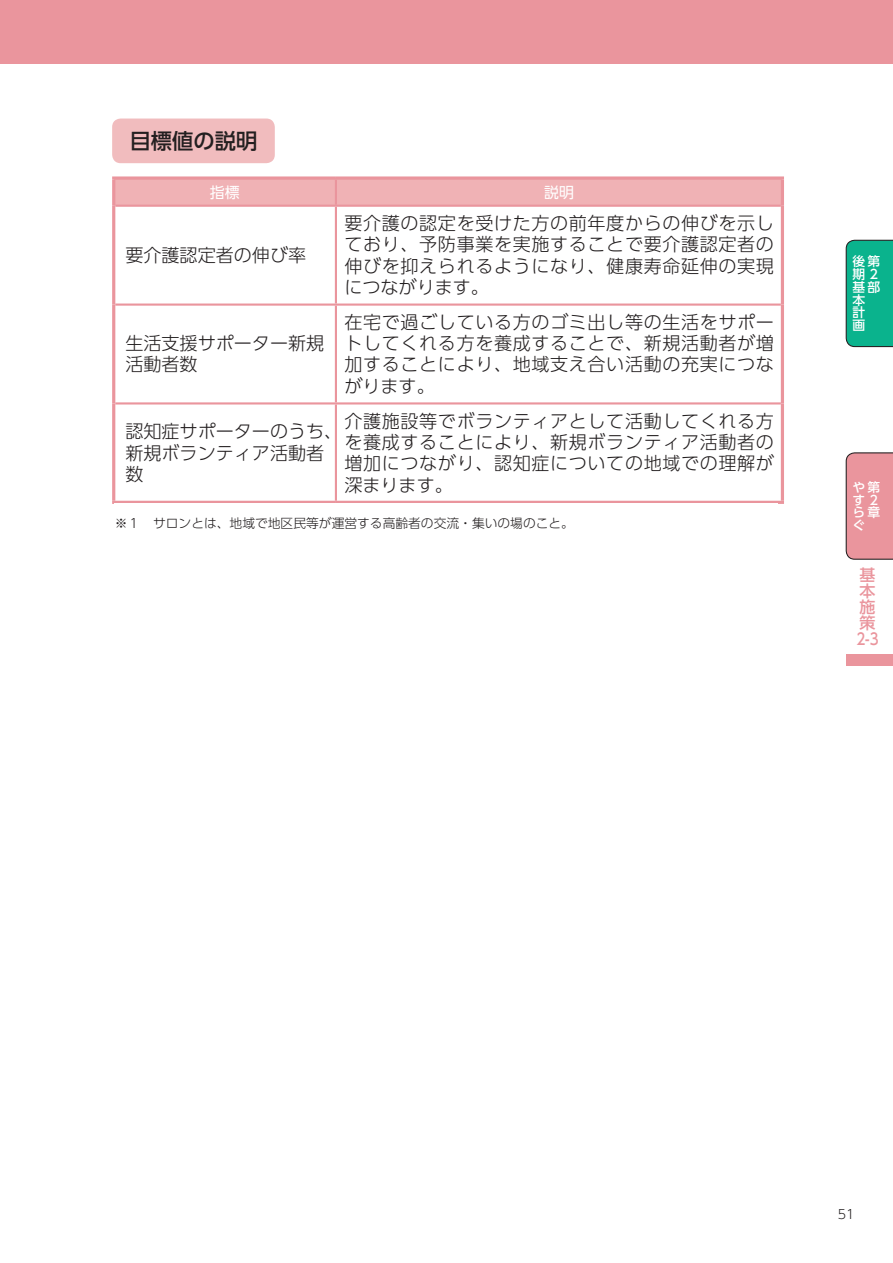
<style>
.page{position:relative;width:893px;height:1263px;background:#fff}
.page>*{position:absolute;margin:0;border:0;box-sizing:border-box;transform-origin:0 0}
.t1{font:500 21.3px "UD Shin Go Pr 6";color:#231f20}
.表_17Q_ジャスティ{font:300 18px/21.3px "UD Shin Go Pr 6";letter-spacing:.035em;color:#231f20;text-align:justify}
.表_17Q_ジャスティ-2{font:300 18px/21.3px "UD Shin Go Pr 6";color:#231f20}
.t2{font:500 15.9px/15.9px "UD Shin Go Pr 6";color:#ea959d}
.表_14Q_中央_白{font:14.85px "UD Shin Go Pr 6";color:#fff}
.t3{font:300 12.75px "UD Shin Go Pr 6";color:#231f20}
.t4{font:500 12.75px/12.8px "UD Shin Go Pr 6";color:#fff}
</style>
<div class="page">
<div style="left:0;top:0;width:893px;height:64px;background:#ea959d"></div>
<div style="left:846px;top:452px;width:47px;height:108px;background:#ea959d"></div>
<div style="left:846px;top:240px;width:47px;height:107px;background:#0ab38d"></div>
<div style="left:112px;top:119px;width:163px;height:44px;background:#f1bcbe;border-radius:9px"></div>
<div style="left:846px;top:654px;width:47px;height:12px;background:#ea959d"></div>
<div style="left:115px;top:180px;width:666px;height:25px;background:#f0b2b5"></div>
<svg style="left:115px;top:207px;width:666px;height:294px"></svg>
<svg style="left:112px;top:176px;width:224px;height:4px"></svg>
<hr style="left:112px;top:180px;width:3px;height:26px;background:#ea959d">
<svg style="left:336px;top:176px;width:448px;height:4px;fill:#ea989f"></svg>
<hr style="left:781px;top:180px;width:3px;height:26px;background:#ea959d">
<hr style="left:112px;top:206px;width:3px;height:99px;background:#ea959d">
<hr style="left:781px;top:206px;width:3px;height:99px;background:#ea959d">
<hr style="left:112px;top:305px;width:3px;height:98px;background:#ea959d">
<hr style="left:781px;top:305px;width:3px;height:98px;background:#ea959d">
<hr style="left:112px;top:403px;width:3px;height:98px;background:#ea959d">
<hr style="left:781px;top:403px;width:3px;height:98px;background:#ea959d">
<hr style="left:112px;top:501px;width:224px;height:3px;background:#ea959d">
<hr style="left:336px;top:501px;width:448px;height:3px;background:#ea959d">
<hr style="left:335px;top:180px;width:2px;height:25px;background:#ea959d">
<hr style="left:115px;top:205px;width:221px;height:2px;background:#ea959d">
<hr style="left:336px;top:205px;width:445px;height:2px;background:#ea959d">
<hr style="left:335px;top:207px;width:2px;height:96px;background:#ea959d">
<hr style="left:335px;top:306px;width:2px;height:96px;background:#ea959d">
<hr style="left:335px;top:404px;width:2px;height:97px;background:#ea959d">
<hr style="left:115px;top:303px;width:221px;height:3px;background:#ea959d">
<hr style="left:336px;top:303px;width:445px;height:3px;background:#ea959d">
<hr style="left:115px;top:402px;width:221px;height:2px;background:#ea959d">
<hr style="left:336px;top:402px;width:445px;height:2px;background:#ea959d">
<p class="t1" style="left:130px;top:124px;width:129px">目標値の説明</p>
<p class="表_14Q_中央_白" style="left:210px;top:180px;width:31px">指標</p>
<p class="表_14Q_中央_白" style="left:544px;top:180px;width:31px">説明</p>
<p class="表_17Q_ジャスティ-2" style="left:125px;top:244px;width:182px">要介護認定者の伸び率</p>
<p class="表_17Q_ジャスティ-2" style="left:125px;top:332px;width:200px">生活支援サポーター新規活動者数</p>
<p class="表_17Q_ジャスティ" style="left:344px;top:212px;width:431px">要介護の認定を受けた方の前年度からの伸びを示しており、予防事業を実施することで要介護認定者の伸びを抑えられるようになり、健康寿命延伸の実現につながります。</p>
<p class="表_17Q_ジャスティ" style="left:344px;top:311px;width:431px">在宅で過ごしている方のゴミ出し等の生活をサポートしてくれる方を養成することで、新規活動者が増加することにより、地域支え合い活動の充実につながります。</p>
<p class="表_17Q_ジャスティ-2" style="left:125px;top:420px;width:218px">認知症サポーターのうち、新規ボランティア活動者数</p>
<p class="表_17Q_ジャスティ" style="left:344px;top:410px;width:431px">介護施設等でボランティアとして活動してくれる方を養成することにより、新規ボランティア活動者の増加につながり、認知症についての地域での理解が深まります。</p>
<p class="t3" style="left:115px;top:513px;width:461px">※１　サロンとは、地域で地区民等が運営する高齢者の交流・集いの場のこと。</p>
<p class="t4" style="left:853px;top:255px;width:29px">後第期２基部本計画</p>
<p class="t4" style="left:853px;top:480px;width:29px">や第す２ら章ぐ</p>
<p class="t2" style="left:856px;top:567px;width:24px">基本施策<br>2-3</p>
<p class="t3" style="left:838px;top:1204px;width:18px">51</p>
</div>
